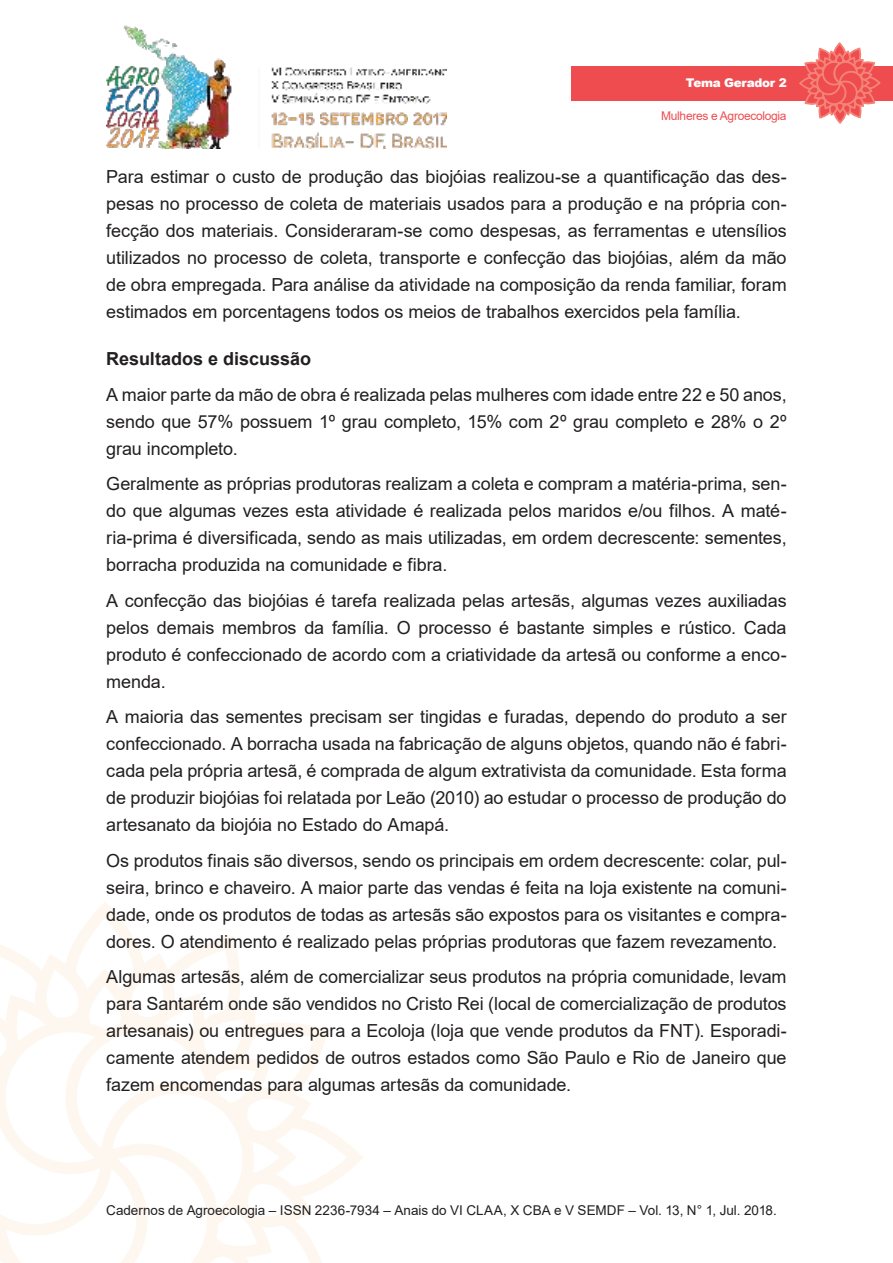
<style>
.page{position:relative;width:893px;height:1263px;background:#fff}
.page>*{position:absolute;margin:0;border:0;box-sizing:border-box;transform-origin:0 0}
.t1{font:18px/27px "Arial";letter-spacing:-.005em;color:#221f1f;text-align:justify}
.t2{font:700 18px "Arial";color:#221f1f}
.t3{font:13.5px "Arial";color:#221f1f}
.t4{font:12px "Arial";letter-spacing:-.025em;color:#ef4c50}
.t5{font:900 12px "Arial";letter-spacing:-.025em;color:#fff}
</style>
<div class="page">
<img style="left:106px;top:25px;width:340px;height:124px">
<svg style="left:0;top:910px;width:363px;height:353px"></svg>
<div style="left:571px;top:66px;width:322px;height:34px;background:#ef4c50"></div>
<svg style="left:798px;top:43px;width:83px;height:81px"></svg>
<p class="t5" style="left:686px;top:76px;width:102px">Tema Gerador 2</p>
<p class="t4" style="left:661px;top:111px;width:127px">Mulheres e Agroecologia</p>
<p class="t1" style="left:106px;top:165px;width:682px">Para estimar o custo de produção das biojóias realizou-se a quantificação das des&shy;pesas no processo de coleta de materiais usados para a produção e na própria con&shy;fecção dos materiais. Consideraram-se como despesas, as ferramentas e utensílios utilizados no processo de coleta, transporte e confecção das biojóias, além da mão de obra empregada. Para análise da atividade na composição da renda familiar, foram estimados em porcentagens todos os meios de trabalhos exercidos pela família.</p>
<p class="t2" style="left:106px;top:351px;width:206px">Resultados e discussão</p>
<p class="t1" style="left:106px;top:382px;width:682px">A maior parte da mão de obra é realizada pelas mulheres com idade entre 22 e 50 anos, sendo que 57% possuem 1º grau completo, 15% com 2º grau completo e 28% o 2º grau incompleto.</p>
<p class="t1" style="left:106px;top:472px;width:682px">Geralmente as próprias produtoras realizam a coleta e compram a matéria-prima, sen&shy;do que algumas vezes esta atividade é realizada pelos maridos e/ou filhos. A maté&shy;ria-prima é diversificada, sendo as mais utilizadas, em ordem decrescente: sementes, borracha produzida na comunidade e fibra.</p>
<p class="t1" style="left:106px;top:588px;width:682px">A confecção das biojóias é tarefa realizada pelas artesãs, algumas vezes auxiliadas pelos demais membros da família. O processo é bastante simples e rústico. Cada produto é confeccionado de acordo com a criatividade da artesã ou conforme a enco&shy;menda.</p>
<p class="t1" style="left:106px;top:705px;width:682px">A maioria das sementes precisam ser tingidas e furadas, dependo do produto a ser confeccionado. A borracha usada na fabricação de alguns objetos, quando não é fabri&shy;cada pela própria artesã, é comprada de algum extrativista da comunidade. Esta forma de produzir biojóias foi relatada por Leão (2010) ao estudar o processo de produção do artesanato da biojóia no Estado do Amapá.</p>
<p class="t1" style="left:106px;top:848px;width:682px">Os produtos finais são diversos, sendo os principais em ordem decrescente: colar, pul&shy;seira, brinco e chaveiro. A maior parte das vendas é feita na loja existente na comuni&shy;dade, onde os produtos de todas as artesãs são expostos para os visitantes e compra&shy;dores. O atendimento é realizado pelas próprias produtoras que fazem revezamento.</p>
<p class="t1" style="left:106px;top:965px;width:682px">Algumas artesãs, além de comercializar seus produtos na própria comunidade, levam para Santarém onde são vendidos no Cristo Rei (local de comercialização de produtos artesanais) ou entregues para a Ecoloja (loja que vende produtos da FNT). Esporadi&shy;camente atendem pedidos de outros estados como São Paulo e Rio de Janeiro que fazem encomendas para algumas artesãs da comunidade.</p>
<p class="t3" style="left:106px;top:1204px;width:672px">Cadernos de Agroecologia – ISSN 2236-7934 – Anais do VI CLAA, X CBA e V SEMDF – Vol. 13, N° 1, Jul. 2018.</p>
</div>
